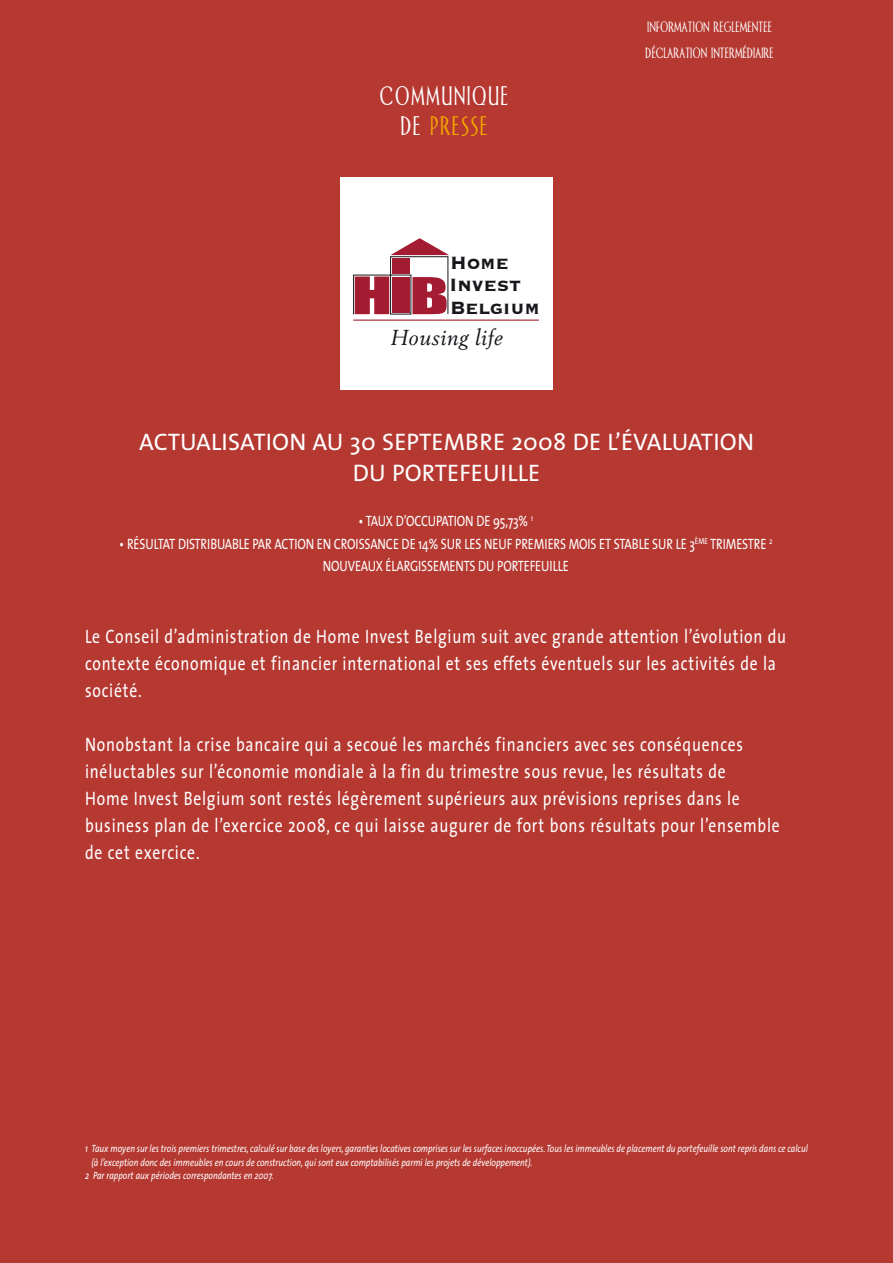
<style>
.page{position:relative;width:893px;height:1263px;background:#b53831}
.page>*{position:absolute;margin:0;border:0;box-sizing:border-box;transform-origin:0 0}
.t1{font:27px/30px "Allise";letter-spacing:.05em;color:#fff;text-align:center}
.t2{font:24px/31.5px "The Sans";letter-spacing:.01em;color:#fff;text-align:center}
.t3{font:700 23.25px/22.5px "Copperplate";color:#1a171c;scale:.93 1}
.t4{font:italic 21.3px "Berling LT Std";letter-spacing:.03em;color:#1a171c}
.t5{font:19.5px/27px "The Sans";letter-spacing:.05em;color:#fff;scale:.8 1}
.t6{font:15px "The Sans";letter-spacing:-.01em;color:#fff;scale:.8 1}
.t7{font:15px/25.5px "Allise";color:#fff}
.t8{font:italic 10.5px "The Sans";color:#fff;scale:.8 1}
.t9{font:8.7px "The Sans";color:#fff;scale:.8 1}
.s1{color:#f3a600}
</style>
<div class="page">
<div style="left:340px;top:177px;width:213px;height:212px;background:#fff"></div>
<svg style="left:353px;top:238px;width:96px;height:77px"></svg>
<hr style="left:353px;top:320px;width:186px;height:1px;background:#a41c31">
<h1 class="t1" style="left:380px;top:82px;width:130px">COMMUNIQUE<br>DE <span class="s1">PRESSE</span></h1>
<p class="t3" style="left:449px;top:250px;width:99px">Home<br>Invest<br>Belgium</p>
<p class="t4" style="left:391px;top:324px;width:113px">Housing life</p>
<p class="t7" style="left:646px;top:15px;width:128px">INFORMATION REGLEMENTEE<br>DÉCLARATION</p>
<p class="t7" style="left:711px;top:41px;width:7px">INTERM</p>
<p class="t7" style="left:743px;top:41px;width:10px">ÉDIAIRE</p>
<p class="t2" style="left:139px;top:425px;width:616px">ACTUALISATION AU 30 SEPTEMBRE 2008 DE L’ÉVALUATION<br>DU PORTEFEUILLE</p>
<p class="t6" style="left:358px;top:508px;width:69px">• Tau x d’occupation</p>
<p class="t6" style="left:476px;top:508px;width:73px">de 95,73% <sup>1</sup></p>
<p class="t6" style="left:119px;top:531px;width:27px">• Résultat</p>
<p class="t6" style="left:178px;top:531px;width:9px">distribuable</p>
<p class="t6" style="left:253px;top:531px;width:37px">par action</p>
<p class="t6" style="left:317px;top:531px;width:31px">en croissance</p>
<p class="t6" style="left:402px;top:531px;width:113px">de 14% sur les neuf</p>
<p class="t6" style="left:515px;top:531px;width:9px">premiers</p>
<p class="t6" style="left:569px;top:531px;width:10px">mois</p>
<p class="t6" style="left:599px;top:531px;width:27px">et stable</p>
<p class="t6" style="left:652px;top:531px;width:81px">sur le 3<sup>ème</sup> trimestre</p>
<p class="t9" style="left:769px;top:533px;width:6px">2</p>
<p class="t6" style="left:323px;top:553px;width:21px">Nouveau</p>
<p class="t6" style="left:376px;top:553px;width:21px">x élar</p>
<p class="t6" style="left:410px;top:553px;width:19px">gissements</p>
<p class="t6" style="left:478px;top:553px;width:32px">du portefeuille</p>
<p class="t5" style="left:85px;top:622px;width:878px">Le Conseil d’administration de Home Invest Belgium suit avec grande attention l’évolution du contexte économique et financier international et ses effets éventuels sur les activités de la société.</p>
<p class="t5" style="left:85px;top:730px;width:870px">Nonobstant la crise bancaire qui a secoué les marchés financiers avec ses conséquences inéluctables sur l’économie mondiale à la fin du trimestre sous revue, les résultats de<br>Home Invest Belgium sont restés légèrement supérieurs aux prévisions reprises dans le business plan de l’exercice 2008, ce qui laisse augurer de fort bons résultats pour l’ensemble de cet exercice.</p>
<p class="t8" style="left:85px;top:1140px;width:905px">1 Taux moyen sur les trois premiers trimestres, calculé sur base des loyers, garanties locatives comprises sur les surfaces inoccupées. Tous les immeubles de placement du portefeuille sont repris dans ce calcul</p>
<p class="t8" style="left:92px;top:1153px;width:553px">(à l’exception donc des immeubles en cours de construction, qui sont eux comptabilisés parmi les projets de développement).</p>
<p class="t8" style="left:85px;top:1167px;width:237px">2 Par rapport aux périodes correspondantes en 2007.</p>
</div>
